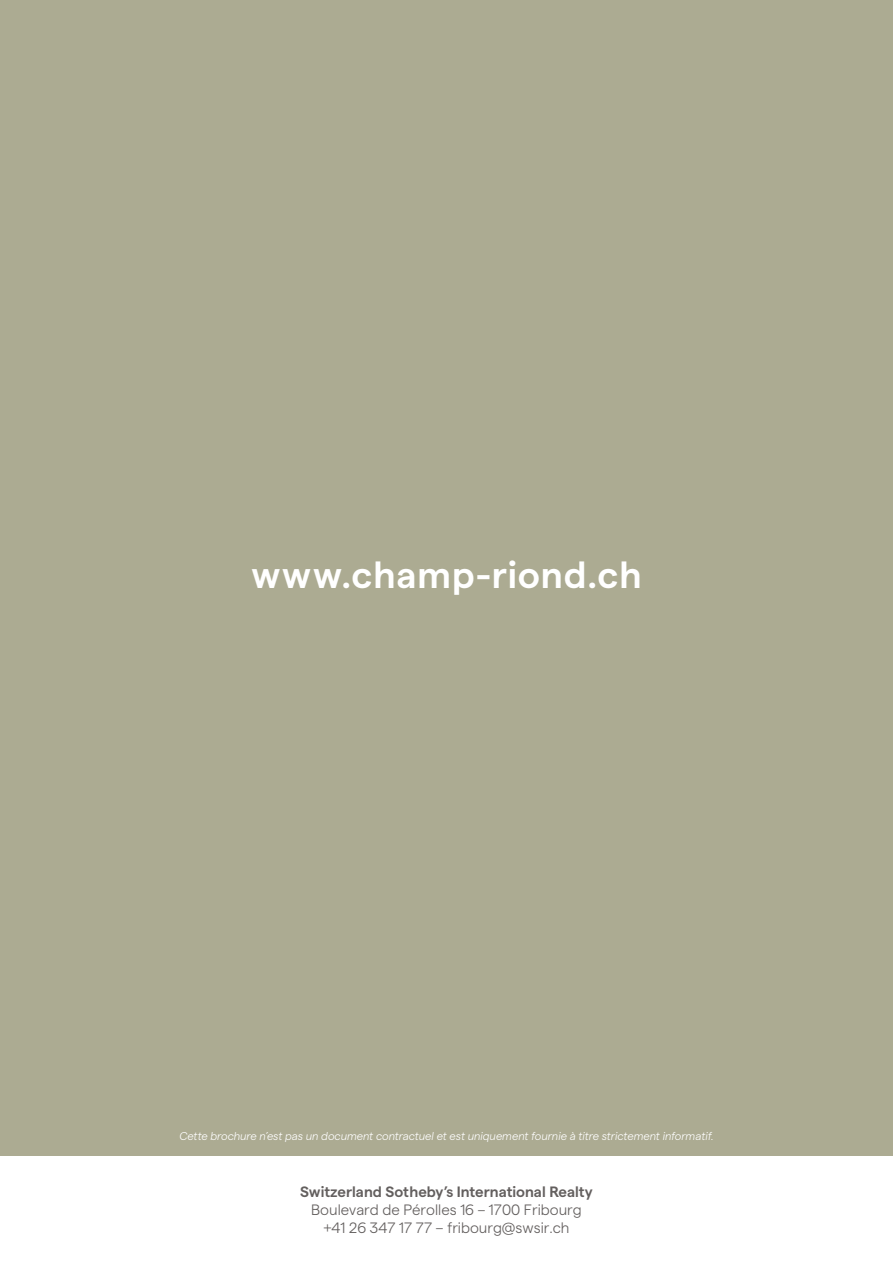
<style>
.page{position:relative;width:893px;height:1263px;background:#fff}
.page>*{position:absolute;margin:0;border:0;box-sizing:border-box;transform-origin:0 0}
.t1{font:600 37.5px "Matter";letter-spacing:.02em;color:#fff}
.t2{font:300 15px/18px "Matter";color:#635f5e;text-align:center}
.t3{font:600 15px "Matter";color:#635f5e}
.t4{font:italic 300 11.25px "Matter";color:#fff}
</style>
<div class="page">
<div style="left:0;top:0;width:893px;height:1157px;background:#acab92"></div>
<h1 class="t1" style="left:251px;top:547px;width:392px">www.champ-riond.ch</h1>
<p class="t4" style="left:179px;top:1128px;width:536px">Cette brochure n’est pas un document contractuel et est uniquement fournie à titre strictement informatif.</p>
<h2 class="t3" style="left:300px;top:1181px;width:294px">Switzerland Sotheby’s International Realty</h2>
<h2 class="t2" style="left:311px;top:1199px;width:272px">Boulevard de Pérolles 16 – 1700 Fribourg +41 26 347 17 77 – fribourg@swsir.ch</h2>
</div>
